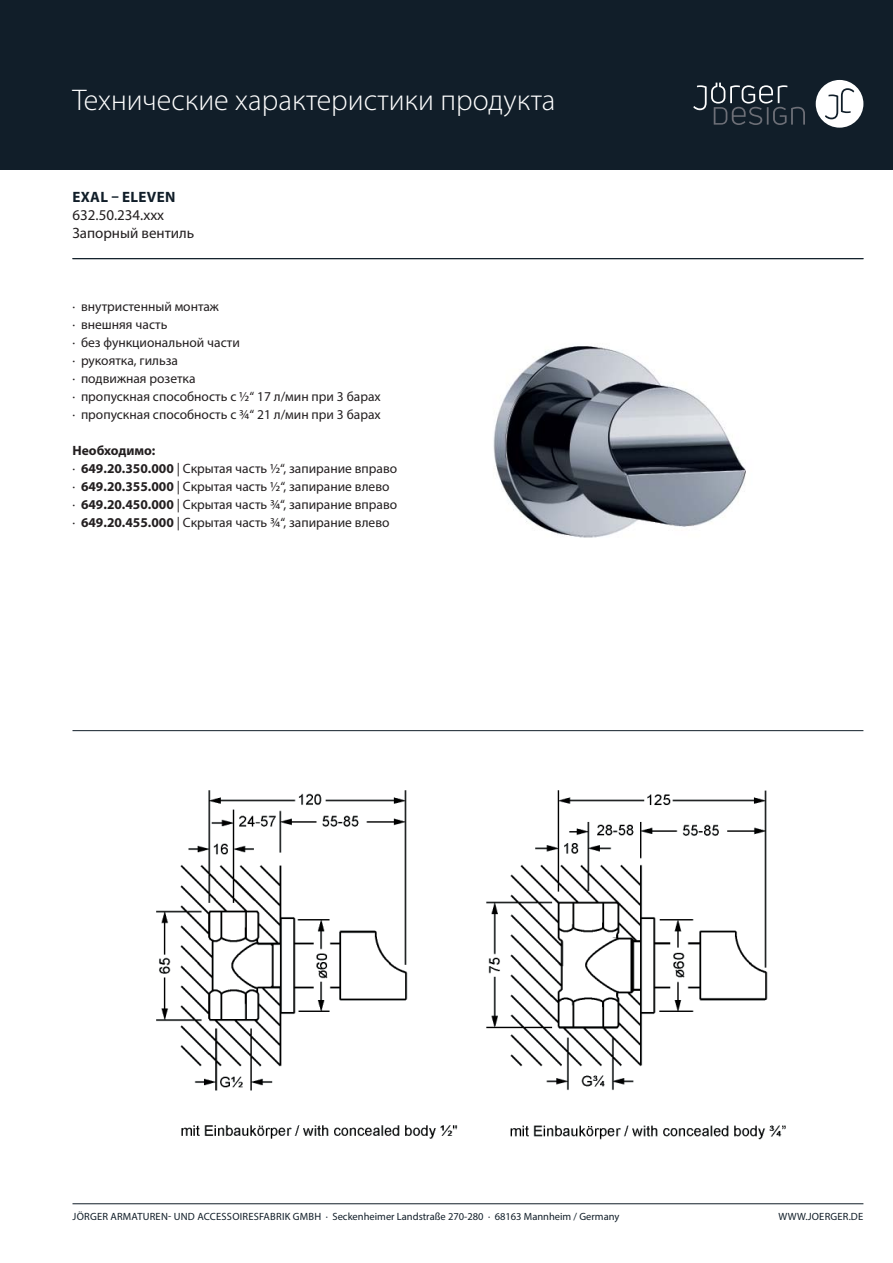
<style>
.page{position:relative;width:893px;height:1263px;background:#fff}
.page>*{position:absolute;margin:0;border:0;box-sizing:border-box;transform-origin:0 0}
.t1{font:300 30px "Myriad Pro";color:#fff}
.t2{font:15px "Myriad Pro";color:#231f20}
.t3{font:700 15px "Myriad Pro";letter-spacing:.02em;color:#111e29}
.t4{font:13.5px/18px "Myriad Pro";color:#231f20}
.t5{font:10.5px "Myriad Pro";letter-spacing:.005em;color:#111e29}
.s1{font-weight:700}
</style>
<div class="page">
<div style="left:0;top:0;width:893px;height:169px;background:#111e29"></div>
<div style="left:816px;top:80px;width:47px;height:48px;background:#fff;border-radius:50%"></div>
<svg style="left:825px;top:88px;width:29px;height:31px"></svg>
<svg style="left:693px;top:83px;width:112px;height:42px"></svg>
<hr style="left:72px;top:1203px;width:791px;height:1px;background:#111e29">
<hr style="left:72px;top:258px;width:791px;height:1px;background:#111e29">
<hr style="left:72px;top:730px;width:791px;height:1px;background:#111e29">
<img style="left:493px;top:346px;width:253px;height:192px">
<img style="left:156px;top:790px;width:630px;height:350px">
<h1 class="t1" style="left:72px;top:89px;width:484px">Технические характеристики продукта</h1>
<p class="t3" style="left:73px;top:191px;width:104px">EXAL – ELEVEN</p>
<p class="t2" style="left:72px;top:210px;width:93px">632.50.234.xxx</p>
<p class="t2" style="left:72px;top:227px;width:123px">Запорный вентиль</p>
<p class="t4" style="left:72px;top:299px;width:310px">· внутристенный монтаж<br>· внешняя часть<br>· без функциональной части<br>· рукоятка, гильза<br>· подвижная розетка<br>· пропускная способность с ½“ 17 л/мин при 3 барах · пропускная способность с ¾“ 21 л/мин при 3 барах</p>
<p class="t4" style="left:72px;top:443px;width:326px"><span class="s1">Необходимо:<br></span>· <span class="s1">649.20.350.000</span> | Скрытая часть ½“, запирание вправо · <span class="s1">649.20.355.000</span> | Скрытая часть ½“, запирание влево<br>· <span class="s1">649.20.450.000</span> | Скрытая часть ¾“, запирание вправо · <span class="s1">649.20.455.000</span> | Скрытая часть ¾“, запирание влево</p>
<p class="t5" style="left:73px;top:1213px;width:548px">JÖRGER ARMATUREN- UND ACCESSOIRESFABRIK GMBH · Seckenheimer Landstraße 270-280 · 68163 Mannheim / Germany</p>
<p class="t5" style="left:778px;top:1213px;width:86px">WWW.JOERGER.DE</p>
</div>
